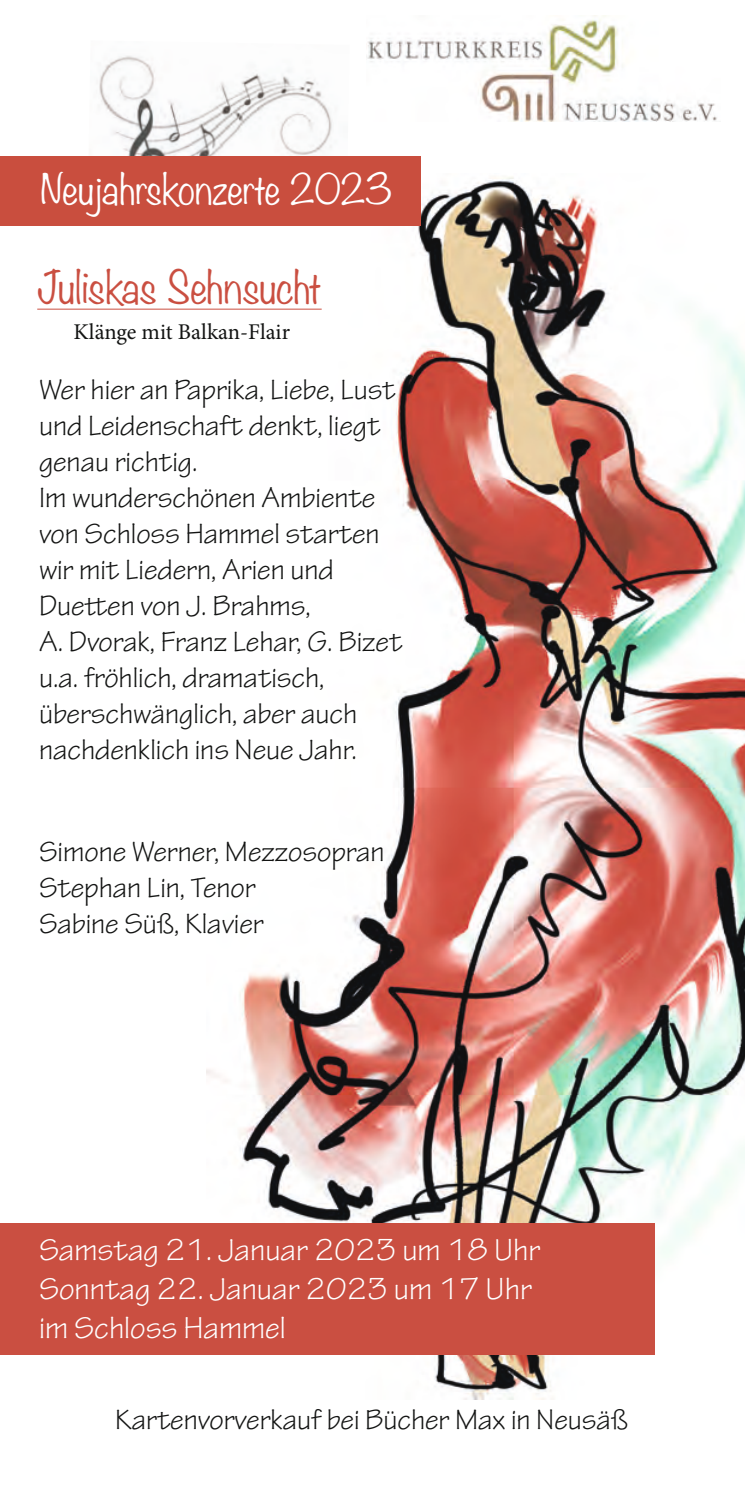
<style>
.page{position:relative;width:745px;height:1489px;background:#fff}
.page>*{position:absolute;margin:0;border:0;box-sizing:border-box;transform-origin:0 0}
.t1{font:300 40px "Noteworthy";color:#ca4f41}
.t2{font:300 37.5px "Noteworthy";color:#fff}
.t3{font:32.5px "Tekton Pro";color:#fff}
.t4{font:30px/36px "Tekton Pro";color:#131413}
.t5{font:22.5px "Minion Pro";color:#131413}
</style>
<div class="page">
<img style="left:99px;top:55px;width:233px;height:101px">
<img style="left:206px;top:174px;width:538px;height:1225px">
<img style="left:366px;top:16px;width:351px;height:105px">
<div style="left:0;top:1222px;width:654px;height:132px;background:#ca4f41"></div>
<div style="left:0;top:156px;width:420px;height:69px;background:#c94e3e"></div>
<hr style="left:37px;top:308px;width:284px;height:1px;background:#ca4f41">
<p class="t2" style="left:41px;top:156px;width:352px">Neujahrskonzerte 2023</p>
<p class="t1" style="left:37px;top:251px;width:286px">Juliskas Sehnsucht</p>
<p class="t5" style="left:74px;top:316px;width:218px">Klänge mit Balkan-Flair</p>
<p class="t4" style="left:39px;top:372px;width:358px">Wer hier an Paprika, Liebe, Lust und Leidenschaft denkt, liegt genau richtig.</p>
<p class="t4" style="left:39px;top:480px;width:342px">Im wunderschönen Ambiente von Schloss Hammel starten wir mit Liedern, Arien und</p>
<p class="t4" style="left:39px;top:588px;width:273px">Duetten von J. Brahms,</p>
<p class="t4" style="left:39px;top:624px;width:365px">A. Dvorak, Franz Lehar, G. Bizet u.a. fröhlich, dramatisch,</p>
<p class="t4" style="left:39px;top:696px;width:319px">überschwänglich, aber auch</p>
<p class="t4" style="left:39px;top:732px;width:319px">nachdenklich ins Neue Jahr.</p>
<p class="t4" style="left:39px;top:833px;width:347px">Simone Werner, Mezzosopran</p>
<p class="t4" style="left:39px;top:869px;width:218px">Stephan Lin, Tenor</p>
<p class="t4" style="left:39px;top:905px;width:226px">Sabine Süß, Klavier</p>
<p class="t3" style="left:39px;top:1230px;width:502px">Samstag 21. Januar 2023 um 18 Uhr</p>
<p class="t3" style="left:39px;top:1269px;width:494px">Sonntag 22. Januar 2023 um 17 Uhr</p>
<p class="t3" style="left:39px;top:1308px;width:248px">im Schloss Hammel</p>
<p class="t4" style="left:115px;top:1401px;width:514px">Kartenvorverkauf bei Bücher Max in Neusäß</p>
</div>
